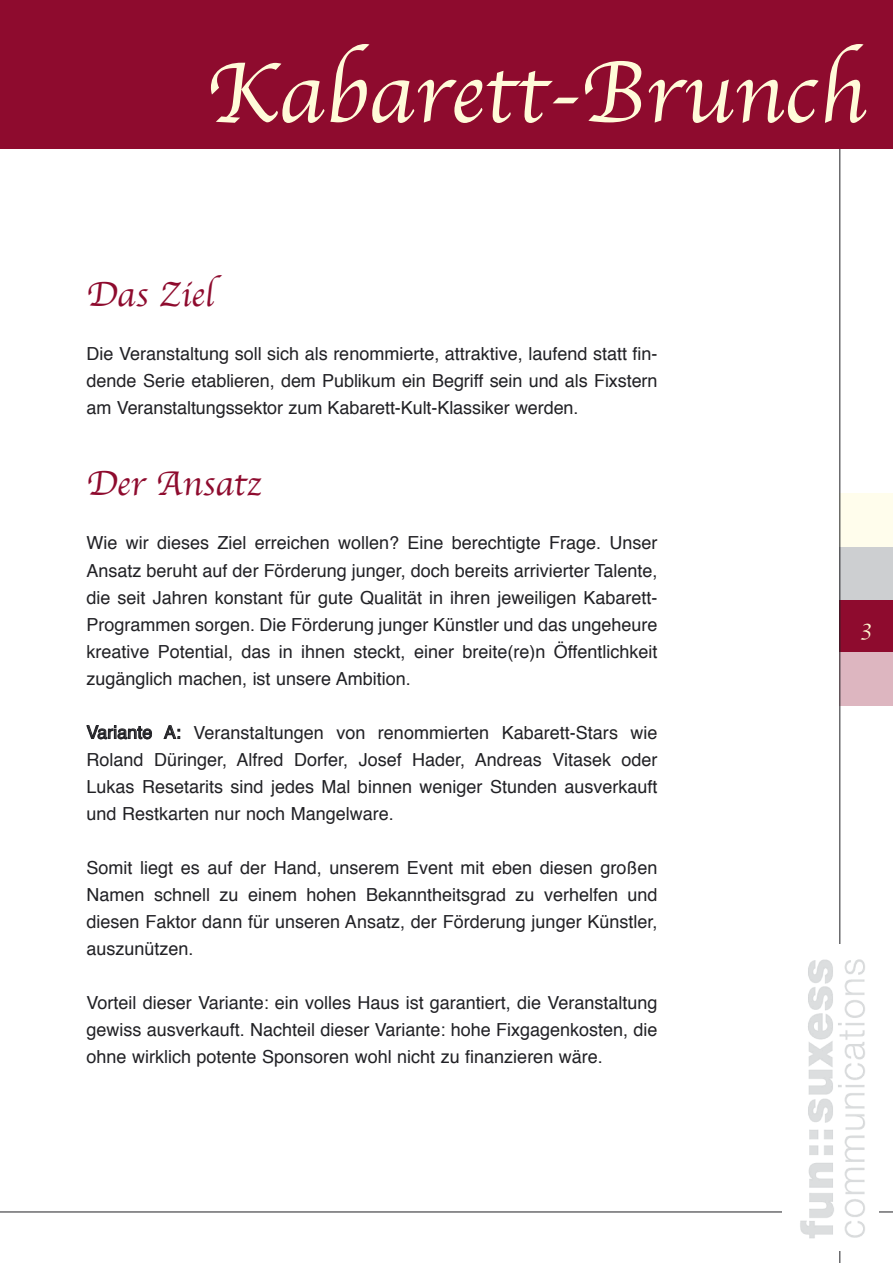
<style>
.page{position:relative;width:893px;height:1263px;background:#fff}
.page>*{position:absolute;margin:0;border:0;box-sizing:border-box;transform-origin:0 0}
.t1{font:90px "Apple Chancery";color:#fffbd9}
.t2{font:36px "Apple Chancery";color:#8e0b2e}
.t3{font:24px "Apple Chancery";color:#fffad0}
.t4{font:18px/27px "Helvetica";color:#212125;text-align:justify}
</style>
<div class="page">
<div style="left:840px;top:600px;width:53px;height:53px;background:#8e0b2e"></div>
<div style="left:840px;top:546px;width:53px;height:54px;background:#cdcfd1"></div>
<div style="left:840px;top:493px;width:53px;height:53px;background:#fffdec"></div>
<div style="left:840px;top:653px;width:53px;height:53px;background:#ddb6c0"></div>
<hr style="left:840px;top:7px;width:1px;height:1256px;background:#212125">
<div style="left:0;top:0;width:893px;height:149px;background:#8e0b2e"></div>
<hr style="left:0;top:1212px;width:893px;height:1px;background:#212125">
<div style="left:782px;top:944px;width:97px;height:306px;background:#fff"></div>
<img style="left:800px;top:959px;width:65px;height:280px">
<svg style="left:86px;top:725px;width:66px;height:15px"></svg>
<svg style="left:163px;top:725px;width:17px;height:14px"></svg>
<h1 class="t1" style="left:206px;top:21px;width:662px">Kabarett-Brunch</h1>
<p class="t2" style="left:87px;top:266px;width:129px">Das Ziel</p>
<p class="t4" style="left:87px;top:340px;width:573px">Die Veranstaltung soll sich als renommierte, attraktive, laufend statt fin&shy;dende Serie etablieren, dem Publikum ein Begriff sein und als Fixstern am Veranstaltungssektor zum Kabarett-Kult-Klassiker werden.</p>
<p class="t2" style="left:87px;top:455px;width:176px">Der Ansatz</p>
<p class="t4" style="left:87px;top:529px;width:573px">Wie wir dieses Ziel erreichen wollen? Eine berechtigte Frage. Unser Ansatz beruht auf der Förderung junger, doch bereits arrivierter Talente, die seit Jahren konstant für gute Qualität in ihren jeweiligen Kabarett-Programmen sorgen. Die Förderung junger Künstler und das ungeheure kreative Potential, das in ihnen steckt, einer breite(re)n Öffentlichkeit zugänglich machen, ist unsere Ambition.</p>
<p class="t4" style="left:87px;top:718px;width:572px">Variante A: Veranstaltungen von renommierten Kabarett-Stars wie Roland Düringer, Alfred Dorfer, Josef Hader, Andreas Vitasek oder Lukas Resetarits sind jedes Mal binnen weniger Stunden ausverkauft und Restkarten nur noch Mangelware.</p>
<p class="t4" style="left:87px;top:853px;width:573px">Somit liegt es auf der Hand, unserem Event mit eben diesen großen Namen schnell zu einem hohen Bekanntheitsgrad zu verhelfen und diesen Faktor dann für unseren Ansatz, der Förderung junger Künstler, auszunützen.</p>
<p class="t4" style="left:87px;top:988px;width:572px">Vorteil dieser Variante: ein volles Haus ist garantiert, die Veranstaltung gewiss ausverkauft. Nachteil dieser Variante: hohe Fixgagenkosten, die ohne wirklich potente Sponsoren wohl nicht zu finanzieren wäre.</p>
<h3 class="t3" style="left:861px;top:609px;width:13px">3</h3>
</div>
